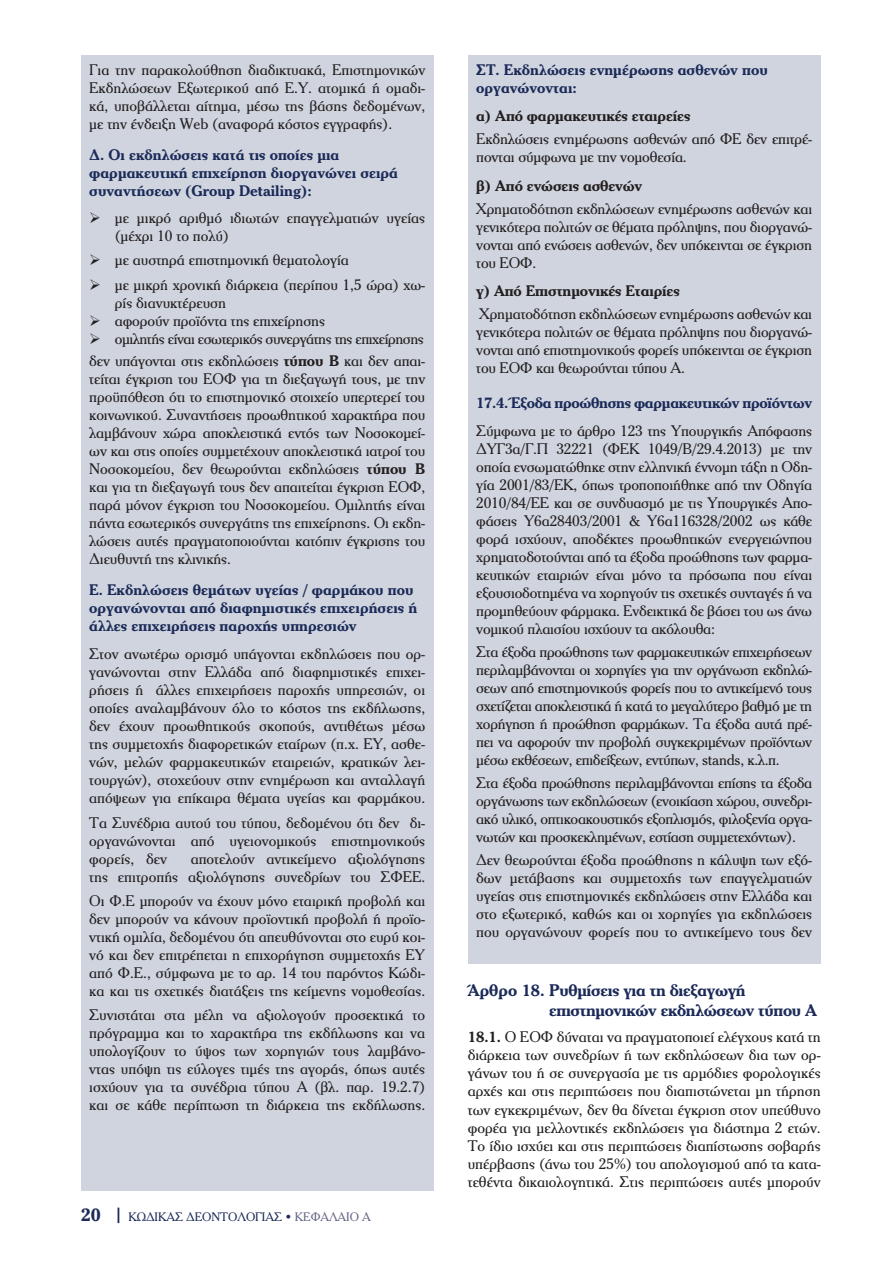
<style>
.page{position:relative;width:893px;height:1263px;background:#fff}
.page>*{position:absolute;margin:0;border:0;box-sizing:border-box;transform-origin:0 0}
.t1{font:700 16.5px/19.8px "PF Cheltenham";letter-spacing:-.02em;color:#1b2a58}
.t2{font:15px/18px "PF Cheltenham";color:#231f20;text-align:justify}
.t3{font:700 15px/18px "PF Cheltenham";color:#1b2a58}
.t4{font:15px/22.2px "PF Cheltenham";letter-spacing:-.03em;color:#231f20}
.t5{font:700 15px "PF Cheltenham";letter-spacing:-.01em;color:#231f20}
.t6{font:700 15px "PF Cheltenham";letter-spacing:-.02em;color:#1b2a58}
.t7{font:12px "PF Cheltenham";color:#1b2a58}
.s1{font-weight:700}
.s2{font-weight:700;font-size:18px}
.s3{color:#656587}
</style>
<div class="page">
<div style="left:81px;top:55px;width:353px;height:1136px;background:#cfd4de"></div>
<div style="left:468px;top:55px;width:353px;height:908px;background:#cfd4de"></div>
<p class="t2" style="left:89px;top:61px;width:337px">Για την παρακολούθηση διαδικτυακά, Επιστημονικών Εκδηλώσεων Εξωτερικού από Ε.Υ. ατομικά ή ομαδι&shy;κά, υποβάλλεται αίτημα, μέσω της βάσης δεδομένων, με την ένδειξη Web (αναφορά κόστος εγγραφής).</p>
<p class="t3" style="left:89px;top:146px;width:310px">Δ. Οι εκδηλώσεις κατά τις οποίες µια φαρµακευτική επιχείρηση διοργανώνει σειρά συναντήσεων (Group Detailing):</p>
<p class="t2" style="left:115px;top:208px;width:312px;text-indent:-26px">➢ µε µικρό αριθµό ιδιωτών επαγγελµατιών υγείας (µέχρι 10 το πολύ)</p>
<p class="t2" style="left:89px;top:251px;width:261px">➢ µε αυστηρά επιστηµονική θεµατολογία</p>
<p class="t2" style="left:115px;top:275px;width:312px;text-indent:-26px">➢ µε µικρή χρονική διάρκεια (περίπου 1,5 ώρα) χω&shy;ρίς διανυκτέρευση</p>
<p class="t2" style="left:89px;top:311px;width:237px">➢ αφορούν προϊόντα της επιχείρησης</p>
<p class="t4" style="left:89px;top:327px;width:337px">➢ οµιλητής είναι εσωτερικός συνεργάτης της επιχείρησης δεν υπάγονται στις εκδηλώσεις <span class="s1">τύπου Β</span> και δεν απαι-</p>
<p class="t2" style="left:89px;top:369px;width:337px">τείται έγκριση του ΕΟΦ για τη διεξαγωγή τους, με την προϋπόθεση ότι το επιστημονικό στοιχείο υπερτερεί του κοινωνικού. Συναντήσεις προωθητικού χαρακτήρα που λαμβάνουν χώρα αποκλειστικά εντός των Νοσοκομεί&shy;ων και στις οποίες συμμετέχουν αποκλειστικά ιατροί του Νοσοκομείου, δεν θεωρούνται εκδηλώσεις <span class="s1">τύπου Β </span>και για τη διεξαγωγή τους δεν απαιτείται έγκριση ΕΟΦ, παρά μόνον έγκριση του Νοσοκομείου. Ομιλητής είναι πάντα εσωτερικός συνεργάτης της επιχείρησης. Οι εκδη&shy;λώσεις αυτές πραγματοποιούνται κατόπιν έγκρισης του Διευθυντή της κλινικής.</p>
<p class="t3" style="left:89px;top:580px;width:329px">Ε. Εκδηλώσεις θεμάτων υγείας / φαρμάκου που οργανώνονται από διαφημιστικές επιχειρήσεις ή άλλες επιχειρήσεις παροχής υπηρεσιών</p>
<p class="t2" style="left:89px;top:645px;width:337px">Στον ανωτέρω ορισμό υπάγονται εκδηλώσεις που ορ&shy;γανώνονται στην Ελλάδα από διαφημιστικές επιχει&shy;ρήσεις ή άλλες επιχειρήσεις παροχής υπηρεσιών, οι οποίες αναλαμβάνουν όλο το κόστος της εκδήλωσης, δεν έχουν προωθητικούς σκοπούς, αντιθέτως μέσω της συμμετοχής διαφορετικών εταίρων (π.χ. ΕΥ, ασθε&shy;νών, μελών φαρμακευτικών εταιρειών, κρατικών λει&shy;τουργών), στοχεύουν στην ενημέρωση και ανταλλαγή απόψεων για επίκαιρα θέματα υγείας και φαρμάκου.</p>
<p class="t2" style="left:89px;top:813px;width:337px">Τα Συνέδρια αυτού του τύπου, δεδομένου ότι δεν δι&shy;οργανώνονται από υγειονομικούς επιστημονικούς φορείς, δεν</p>
<p class="t2" style="left:89px;top:849px;width:337px;text-align:right">αποτελούν αντικείμενο αξιολόγησης<br>της επιτροπής αξιολόγησης συνεδρίων του ΣΦΕΕ.</p>
<p class="t2" style="left:89px;top:891px;width:337px">Οι Φ.Ε μπορούν να έχουν μόνο εταιρική προβολή και δεν μπορούν να κάνουν προϊοντική προβολή ή προϊο&shy;ντική ομιλία, δεδομένου ότι απευθύνονται στο ευρύ κοι&shy;νό και δεν επιτρέπεται η επιχορήγηση συμμετοχής ΕΥ από Φ.Ε., σύμφωνα με το αρ. 14 του παρόντος Κώδι&shy;κα και τις σχετικές διατάξεις της κείμενης νομοθεσίας.</p>
<p class="t2" style="left:89px;top:1006px;width:337px">Συνιστάται στα μέλη να αξιολογούν προσεκτικά το πρόγραμμα και το χαρακτήρα της εκδήλωσης και να υπολογίζουν το ύψος των χορηγιών τους λαμβάνο&shy;ντας υπόψη τις εύλογες τιμές της αγοράς, όπως αυτές ισχύουν για τα συνέδρια τύπου Α (βλ. παρ. 19.2.7) και σε κάθε περίπτωση τη διάρκεια της εκδήλωσης.</p>
<p class="t7" style="left:81px;top:1210px;width:291px"><span class="s2">20 |</span> ΚΩΔΙΚΑΣ ΔΕΟΝΤΟΛΟΓΙΑΣ <span class="s3">ΚΕΦΑΛΑΙΟ Α</span></p>
<p class="t3" style="left:476px;top:61px;width:293px">ΣΤ. Εκδηλώσεις ενημέρωσης ασθενών που οργανώνονται:</p>
<p class="t5" style="left:476px;top:107px;width:216px">α) Από φαρμακευτικές εταιρείες</p>
<p class="t2" style="left:476px;top:130px;width:337px">Εκδηλώσεις ενημέρωσης ασθενών από ΦΕ δεν επιτρέ&shy;πονται σύμφωνα με την νομοθεσία.</p>
<p class="t5" style="left:476px;top:176px;width:168px">β) Από ενώσεις ασθενών</p>
<p class="t2" style="left:476px;top:199px;width:337px">Χρηματοδότηση εκδηλώσεων ενημέρωσης ασθενών και γενικότερα πολιτών σε θέματα πρόληψης, που διοργανώ&shy;νονται από ενώσεις ασθενών, δεν υπόκεινται σε έγκριση του ΕΟΦ.</p>
<p class="t5" style="left:476px;top:282px;width:205px">γ) Από Επιστημονικές Εταιρίες</p>
<p class="t2" style="left:476px;top:305px;width:337px">Χρηματοδότηση εκδηλώσεων ενημέρωσης ασθενών και γενικότερα πολιτών σε θέματα πρόληψης που διοργανώ&shy;νονται από επιστημονικούς φορείς υπόκεινται σε έγκριση του ΕΟΦ και θεωρούνται τύπου Α.</p>
<p class="t6" style="left:476px;top:394px;width:337px">17.4. Έξοδα προώθησης φαρµακευτικών προϊόντων</p>
<p class="t2" style="left:476px;top:421px;width:337px">Σύµφωνα µε το άρθρο 123 της Υπουργικής Απόφασης ∆ΥΓ3α/Γ.Π 32221 (ΦΕΚ 1049/Β/29.4.2013) µε την οποία ενσωµατώθηκε στην ελληνική έννοµη τάξη η Οδη&shy;γία 2001/83/ΕΚ, όπως τροποποιήθηκε από την Οδηγία 2010/84/ΕΕ και σε συνδυασµό µε τις Υπουργικές Απο&shy;φάσεις Υ6α28403/2001 &amp; Υ6α116328/2002 ως κάθε φορά ισχύουν, αποδέκτες προωθητικών ενεργειώνπου χρηµατοδοτούνται από τα έξοδα προώθησης των φαρµα&shy;κευτικών εταιριών είναι µόνο τα πρόσωπα που είναι εξουσιοδοτηµένα να χορηγούν τις σχετικές συνταγές ή να προµηθεύουν φάρµακα. Ενδεικτικά δε βάσει του ως άνω νοµικού πλαισίου ισχύουν τα ακόλουθα:</p>
<p class="t2" style="left:476px;top:642px;width:337px">Στα έξοδα προώθησης των φαρµακευτικών επιχειρήσεων περιλαµβάνονται οι χορηγίες για την οργάνωση εκδηλώ&shy;σεων από επιστηµονικούς φορείς που το αντικείµενό τους σχετίζεται αποκλειστικά ή κατά το µεγαλύτερο βαθµό µε τη χορήγηση ή προώθηση φαρµάκων. Τα έξοδα αυτά πρέ&shy;πει να αφορούν την προβολή συγκεκριµένων προϊόντων µέσω εκθέσεων, επιδείξεων, εντύπων, stands, κ.λ.π.</p>
<p class="t2" style="left:476px;top:774px;width:337px">Στα έξοδα προώθησης περιλαµβάνονται επίσης τα έξοδα οργάνωσης των εκδηλώσεων (ενοικίαση χώρου, συνεδρι&shy;ακό υλικό, οπτικοακουστικός εξοπλισµός, φιλοξενία οργα&shy;νωτών και προσκεκληµένων, εστίαση συµµετεχόντων).</p>
<p class="t2" style="left:476px;top:851px;width:337px">∆εν θεωρούνται έξοδα προώθησης η κάλυψη των εξό&shy;δων µετάβασης και συµµετοχής των επαγγελµατιών υγείας στις επιστηµονικές εκδηλώσεις στην Ελλάδα και στο εξωτερικό, καθώς και οι χορηγίες για εκδηλώσεις που οργανώνουν φορείς που το αντικείµενο τους δεν</p>
<p class="t1" style="left:549px;top:980px;width:269px;text-indent:-81px">Άρθρο 18. Ρυθµίσεις για τη διεξαγωγή επιστηµονικών εκδηλώσεων τύπου Α</p>
<p class="t2" style="left:468px;top:1028px;width:354px"><span class="s1">18.1.</span> Ο ΕΟΦ δύναται να πραγµατοποιεί ελέγχους κατά τη διάρκεια των συνεδρίων ή των εκδηλώσεων δια των ορ&shy;γάνων του ή σε συνεργασία µε τις αρµόδιες φορολογικές αρχές και στις περιπτώσεις που διαπιστώνεται µη τήρηση των εγκεκριµένων, δεν θα δίνεται έγκριση στον υπεύθυνο φορέα για µελλοντικές εκδηλώσεις για διάστηµα 2 ετών.<br>Το ίδιο ισχύει και στις περιπτώσεις διαπίστωσης σοβαρής υπέρβασης (άνω του 25%) του απολογισµού από τα κατα&shy;τεθέντα δικαιολογητικά. Στις περιπτώσεις αυτές µπορούν</p>
</div>
